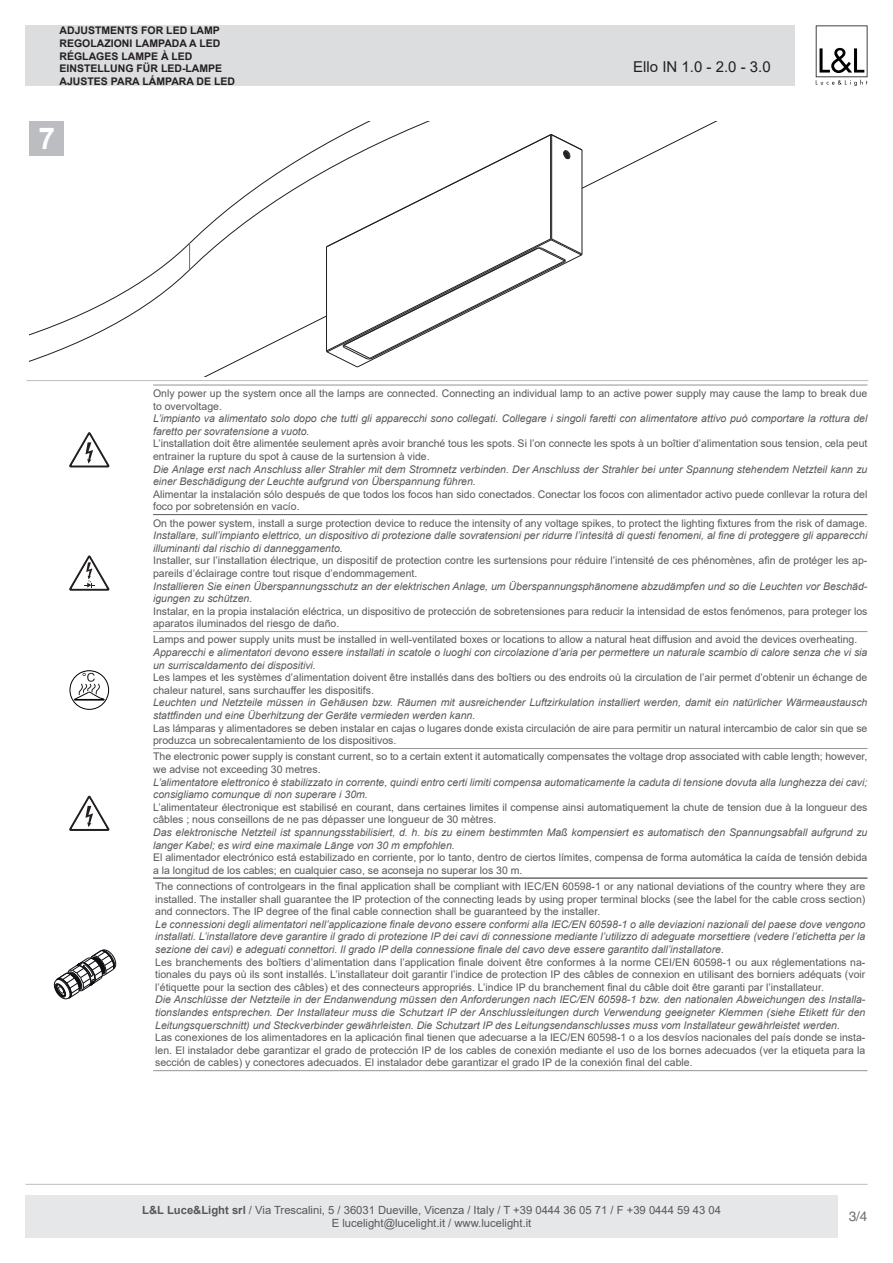
<style>
.page{position:relative;width:893px;height:1263px;background:#fff}
.page>*{position:absolute;margin:0;border:0;box-sizing:border-box;transform-origin:0 0}
.t1{font:700 30px "Arial";color:#fff}
.t2{font:15px "Arial";color:#231f20}
.t3{font:13.5px "Helvetica LT Std";color:#6c6d70}
.t4{font:11.25px/12.8px "Arial";color:#57585a;text-align:center}
.t5{font:10.5px/12.6px "Arial";color:#57585a}
.t6{font:italic 10.5px/12.6px "Arial";color:#57585a}
.t7{font:700 10.5px "Arial";color:#231f20}
.s1{font-weight:700}
</style>
<div class="page">
<div style="left:26px;top:1195px;width:812px;height:42px;background:#e6e7e9"></div>
<div style="left:26px;top:26px;width:769px;height:60px;background:#dcdddf"></div>
<hr style="left:26px;top:1184px;width:841px;height:1px;background:#bcbdc0">
<svg style="left:816px;top:26px;width:51px;height:60px"></svg>
<svg style="left:30px;top:121px;width:688px;height:255px"></svg>
<div style="left:30px;top:121px;width:34px;height:34px;background:#bcbdc0"></div>
<hr style="left:26px;top:380px;width:842px;height:1px;background:#bcbdc0">
<hr style="left:153px;top:878px;width:714px;height:1px;background:#231f20">
<hr style="left:153px;top:385px;width:714px;height:1px;background:#939598">
<hr style="left:153px;top:631px;width:714px;height:1px;background:#939598">
<hr style="left:153px;top:1070px;width:714px;height:1px;background:#939598">
<hr style="left:153px;top:748px;width:714px;height:1px;background:#939598">
<hr style="left:153px;top:514px;width:714px;height:1px;background:#57585a">
<svg style="left:69px;top:432px;width:40px;height:35px"></svg>
<svg style="left:69px;top:555px;width:40px;height:36px"></svg>
<div style="left:70px;top:670px;width:39px;height:40px;border:1px solid #000001;border-radius:50%"></div>
<hr style="left:74px;top:700px;width:30px;height:1px;background:#000001">
<svg style="left:74px;top:673px;width:31px;height:27px"></svg>
<svg style="left:69px;top:796px;width:40px;height:35px"></svg>
<svg style="left:54px;top:950px;width:62px;height:49px"></svg>
<p class="t7" style="left:60px;top:23px;width:162px">ADJUSTMENTS FOR LED LAMP</p>
<p class="t7" style="left:60px;top:36px;width:162px">REGOLAZIONI LAMPADA A LED</p>
<p class="t7" style="left:60px;top:49px;width:135px">RÉGLAGES LAMPE À LED</p>
<p class="t7" style="left:60px;top:61px;width:164px">EINSTELLUNG FÜR LED-LAMPE</p>
<p class="t7" style="left:60px;top:74px;width:177px">AJUSTES PARA LÁMPARA DE LED</p>
<p class="t1" style="left:38px;top:117px;width:18px">7</p>
<p class="t2" style="left:633px;top:56px;width:139px">Ello IN 1.0 - 2.0 - 3.0</p>
<p class="t5" style="left:153px;top:387px;width:716px">Only power up the system once all the lamps are connected. Connecting an individual lamp to an active power supply may cause the lamp to break due to overvoltage.</p>
<p class="t6" style="left:153px;top:412px;width:716px">L’impianto va alimentato solo dopo che tutti gli apparecchi sono collegati. Collegare i singoli faretti con alimentatore attivo può comportare la rottura del faretto per sovratensione a vuoto.</p>
<p class="t5" style="left:153px;top:437px;width:716px">L’installation doit être alimentée seulement après avoir branché tous les spots. Si l’on connecte les spots à un boîtier d’alimentation sous tension, cela peut entrainer la rupture du spot à cause de la surtension à vide.</p>
<p class="t6" style="left:153px;top:463px;width:716px">Die Anlage erst nach Anschluss aller Strahler mit dem Stromnetz verbinden. Der Anschluss der Strahler bei unter Spannung stehendem Netzteil kann zu einer Beschädigung der Leuchte aufgrund von Überspannung führen.</p>
<p class="t5" style="left:153px;top:488px;width:716px">Alimentar la instalación sólo después de que todos los focos han sido conectados. Conectar los focos con alimentador activo puede conllevar la rotura del foco por sobretensión en vacío.</p>
<p class="t5" style="left:153px;top:516px;width:716px">On the power system, install a surge protection device to reduce the intensity of any voltage spikes, to protect the lighting fixtures from the risk of damage.</p>
<p class="t6" style="left:153px;top:529px;width:716px">Installare, sull’impianto elettrico, un dispositivo di protezione dalle sovratensioni per ridurre l’intesità di questi fenomeni, al fine di proteggere gli apparecchi illuminanti dal rischio di danneggamento.</p>
<p class="t5" style="left:153px;top:554px;width:716px">Installer, sur l’installation électrique, un dispositif de protection contre les surtensions pour réduire l’intensité de ces phénomènes, afin de protéger les ap&shy;pareils d’éclairage contre tout risque d’endommagement.</p>
<p class="t6" style="left:153px;top:580px;width:716px">Installieren Sie einen Überspannungsschutz an der elektrischen Anlage, um Überspannungsphänomene abzudämpfen und so die Leuchten vor Beschäd&shy;igungen zu schützen.</p>
<p class="t5" style="left:153px;top:605px;width:716px">Instalar, en la propia instalación eléctrica, un dispositivo de protección de sobretensiones para reducir la intensidad de estos fenómenos, para proteger los aparatos iluminados del riesgo de daño.</p>
<p class="t5" style="left:153px;top:633px;width:706px">Lamps and power supply units must be installed in well-ventilated boxes or locations to allow a natural heat diffusion and avoid the devices overheating.</p>
<p class="t6" style="left:153px;top:646px;width:716px">Apparecchi e alimentatori devono essere installati in scatole o luoghi con circolazione d’aria per permettere un naturale scambio di calore senza che vi sia un surriscaldamento dei dispositivi.</p>
<p class="t5" style="left:153px;top:671px;width:716px">Les lampes et les systèmes d’alimentation doivent être installés dans des boîtiers ou des endroits où la circulation de l’air permet d’obtenir un échange de chaleur naturel, sans surchauffer les dispositifs.</p>
<p class="t6" style="left:153px;top:697px;width:716px">Leuchten und Netzteile müssen in Gehäusen bzw. Räumen mit ausreichender Luftzirkulation installiert werden, damit ein natürlicher Wärmeaustausch stattfinden und eine Überhitzung der Geräte vermieden werden kann.</p>
<p class="t5" style="left:153px;top:722px;width:716px">Las lámparas y alimentadores se deben instalar en cajas o lugares donde exista circulación de aire para permitir un natural intercambio de calor sin que se produzca un sobrecalentamiento de los dispositivos.</p>
<p class="t5" style="left:153px;top:750px;width:716px">The electronic power supply is constant current, so to a certain extent it automatically compensates the voltage drop associated with cable length; however, we advise not exceeding 30 metres.</p>
<p class="t6" style="left:153px;top:776px;width:716px">L’alimentatore elettronico è stabilizzato in corrente, quindi entro certi limiti compensa automaticamente la caduta di tensione dovuta alla lunghezza dei cavi; consigliamo comunque di non superare i 30m.</p>
<p class="t5" style="left:153px;top:801px;width:716px">L’alimentateur électronique est stabilisé en courant, dans certaines limites il compense ainsi automatiquement la chute de tension due à la longueur des câbles ; nous conseillons de ne pas dépasser une longueur de 30 mètres.</p>
<p class="t6" style="left:153px;top:826px;width:716px">Das elektronische Netzteil ist spannungsstabilisiert, d. h. bis zu einem bestimmten Maß kompensiert es automatisch den Spannungsabfall aufgrund zu langer Kabel; es wird eine maximale Länge von 30 m empfohlen.</p>
<p class="t5" style="left:153px;top:851px;width:716px">El alimentador electrónico está estabilizado en corriente, por lo tanto, dentro de ciertos límites, compensa de forma automática la caída de tensión debida a la longitud de los cables; en cualquier caso, se aconseja no superar los 30 m.</p>
<p class="t5" style="left:155px;top:880px;width:712px;text-align:justify">The connections of controlgears in the final application shall be compliant with IEC/EN 60598-1 or any national deviations of the country where they are installed. The installer shall guarantee the IP protection of the connecting leads by using proper terminal blocks (see the label for the cable cross section) and connectors. The IP degree of the final cable connection shall be guaranteed by the installer.</p>
<p class="t6" style="left:155px;top:918px;width:712px;text-align:justify">Le connessioni degli alimentatori nell’applicazione finale devono essere conformi alla IEC/EN 60598-1 o alle deviazioni nazionali del paese dove vengono installati. L’installatore deve garantire il grado di protezione IP dei cavi di connessione mediante l’utilizzo di adeguate morsettiere (vedere l’etichetta per la sezione dei cavi) e adeguati connettori. Il grado IP della connessione finale del cavo deve essere garantito dall’installatore.</p>
<p class="t5" style="left:155px;top:955px;width:712px;text-align:justify">Les branchements des boîtiers d’alimentation dans l’application finale doivent être conformes à la norme CEI/EN 60598-1 ou aux réglementations na&shy;tionales du pays où ils sont installés. L’installateur doit garantir l’indice de protection IP des câbles de connexion en utilisant des borniers adéquats (voir l’étiquette pour la section des câbles) et des connecteurs appropriés. L’indice IP du branchement final du câble doit être garanti par l’installateur.</p>
<p class="t6" style="left:155px;top:993px;width:712px;text-align:justify">Die Anschlüsse der Netzteile in der Endanwendung müssen den Anforderungen nach IEC/EN 60598-1 bzw. den nationalen Abweichungen des Installa&shy;tionslandes entsprechen. Der Installateur muss die Schutzart IP der Anschlussleitungen durch Verwendung geeigneter Klemmen (siehe Etikett für den Leitungsquerschnitt) und Steckverbinder gewährleisten. Die Schutzart IP des Leitungsendanschlusses muss vom Installateur gewährleistet werden.</p>
<p class="t5" style="left:155px;top:1031px;width:712px;text-align:justify">Las conexiones de los alimentadores en la aplicación final tienen que adecuarse a la IEC/EN 60598-1 o a los desvíos nacionales del país donde se insta&shy;len. El instalador debe garantizar el grado de protección IP de los cables de conexión mediante el uso de los bornes adecuados (ver la etiqueta para la sección de cables) y conectores adecuados. El instalador debe garantizar el grado IP de la conexión final del cable.</p>
<p class="t4" style="left:142px;top:1203px;width:580px"><span class="s1">L&amp;L Luce&amp;Light srl</span> / Via Trescalini, 5 / 36031 Dueville, Vicenza / Italy / T +39 0444 36 05 71 / F +39 0444 59 43 04<br>E lucelight@lucelight.it / www.lucelight.it</p>
<p class="t3" style="left:849px;top:1208px;width:20px">3/4</p>
</div>
